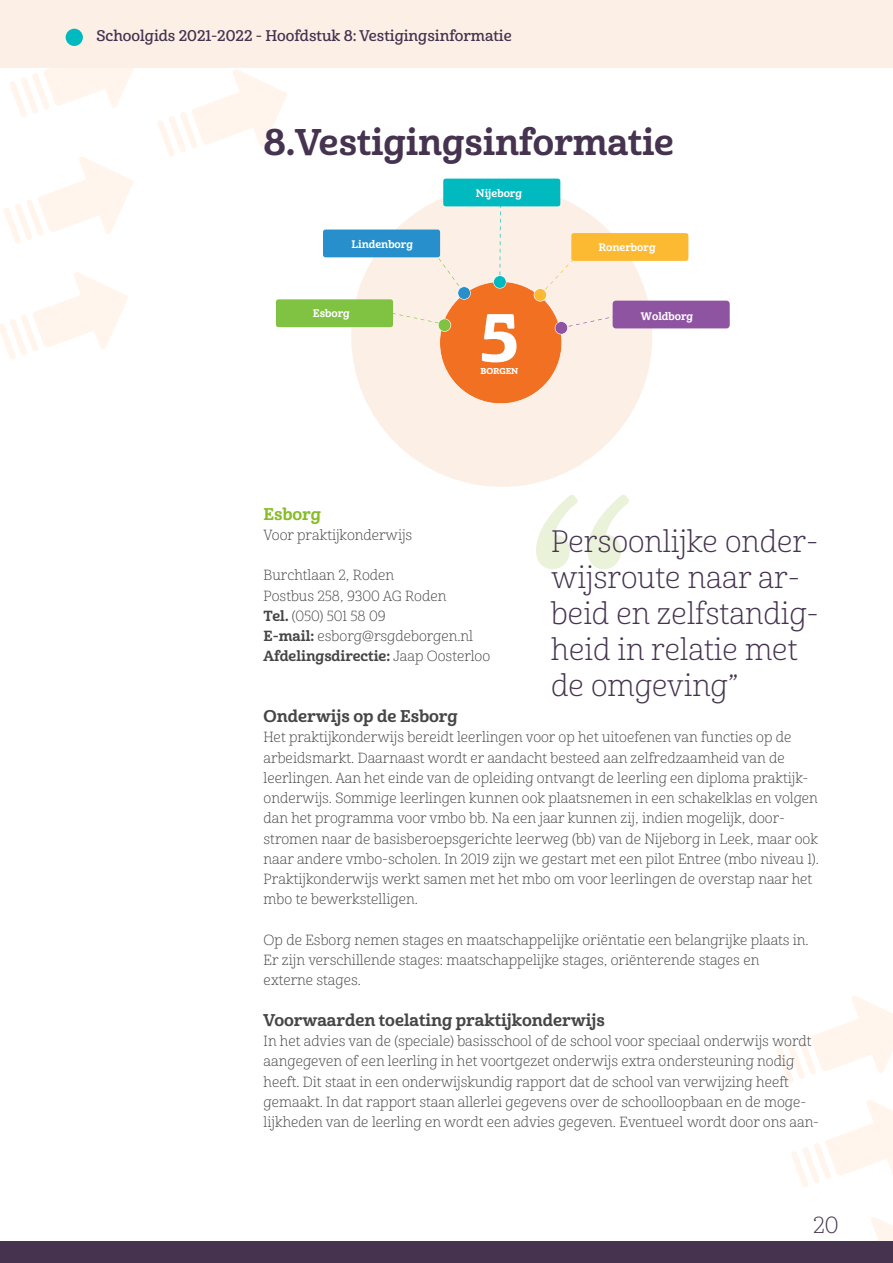
<style>
.page{position:relative;width:893px;height:1263px;background:#fff}
.page>*{position:absolute;margin:0;border:0;box-sizing:border-box;transform-origin:0 0}
.t1{font:375px "Cabrito Nor Lig";color:#eaf2da}
.t2{font:65.7px "Cabrito Nor Ex B";color:#fff}
.t3{font:36px "Cabrito Nor Bol";color:#45334f}
.t4{font:30px/36px "Cabrito Nor Lig";color:#45334f}
.t5{font:22.5px "Cabrito Nor Lig";color:#45334f}
.t6{font:16.5px "Cabrito Nor Bol";color:#464647}
.t7{font:16.5px "Cabrito Nor Bol";color:#86bc25}
.t8{font:15px "Cabrito Nor Dem";color:#45334f}
.t9{font:14.25px/20.2px "Cabrito Nor Lig";color:#464647}
.t10{font:14.25px "Cabrito Nor Bol";color:#464647}
.t11{font:10.65px "Cabrito Nor Bol";color:#fff}
.t12{font:8.4px "Cabrito Nor Ex B";color:#fff}
.s1{font-family:"Cabrito Nor Bol"}
.s2{font-family:"Cabrito Nor Lig"}
</style>
<div class="page">
<svg style="left:0;top:272px;width:128px;height:87px"></svg>
<svg style="left:10px;top:68px;width:124px;height:50px"></svg>
<svg style="left:4px;top:157px;width:129px;height:87px"></svg>
<svg style="left:158px;top:69px;width:129px;height:87px"></svg>
<div style="left:0;top:0;width:893px;height:68px;background:#fcf0e6"></div>
<svg style="left:818px;top:1217px;width:75px;height:25px"></svg>
<svg style="left:776px;top:996px;width:117px;height:87px"></svg>
<svg style="left:791px;top:1100px;width:102px;height:87px"></svg>
<div style="left:66px;top:29px;width:17px;height:17px;background:#00babf;border-radius:50%"></div>
<div style="left:0;top:1242px;width:893px;height:21px;background:#45334f"></div>
<div style="left:351px;top:186px;width:301px;height:301px;background:#fcf0e6;border-radius:50%"></div>
<div style="left:276px;top:299px;width:117px;height:28px;background:#80c242;border-radius:2px"></div>
<div style="left:613px;top:301px;width:117px;height:27px;background:#8f54a1;border-radius:3px"></div>
<div style="left:571px;top:233px;width:117px;height:28px;background:#fcba33;border-radius:2px"></div>
<div style="left:443px;top:179px;width:117px;height:27px;background:#00babf;border-radius:2px"></div>
<div style="left:323px;top:230px;width:117px;height:27px;background:#268fcc;border-radius:2px"></div>
<svg style="left:373px;top:204px;width:243px;height:200px"></svg>
<p class="t8" style="left:97px;top:27px;width:417px">Schoolgids 2021-2022 - Hoofdstuk 8: Vestigingsinformatie</p>
<h3 class="t3" style="left:264px;top:120px;width:412px">8. Vestigingsinformatie</h3>
<p class="t11" style="left:351px;top:237px;width:63px">Lindenborg</p>
<p class="t11" style="left:476px;top:186px;width:48px">Nijeborg</p>
<p class="t11" style="left:598px;top:241px;width:59px">Ronerborg</p>
<p class="t11" style="left:313px;top:306px;width:38px">Esborg</p>
<p class="t11" style="left:641px;top:309px;width:54px">Woldborg</p>
<h2 class="t2" style="left:480px;top:295px;width:40px">5</h2>
<p class="t12" style="left:480px;top:366px;width:39px">BORGEN</p>
<p class="t7" style="left:264px;top:503px;width:59px">Esborg</p>
<p class="t9" style="left:264px;top:525px;width:150px">Voor praktijkonderwijs</p>
<p class="t9" style="left:264px;top:566px;width:211px">Burchtlaan 2, Roden<br>Postbus 258, 9300 AG Roden<br><span class="s1">Tel.</span> (050) 501 58 09<br><span class="s1">E-mail:</span> esborg@rsgdeborgen.nl</p>
<p class="t10" style="left:264px;top:647px;width:228px">Afdelingsdirectie: <span class="s2">Jaap Oosterloo</span></p>
<h1 class="t1" style="left:516px;top:407px;width:132px">“</h1>
<h3 class="t4" style="left:551px;top:524px;width:269px">Persoonlijke onder&shy;wijsroute naar ar&shy;beid en zelfstandig&shy;heid in relatie met de omgeving”</h3>
<p class="t6" style="left:264px;top:706px;width:196px">Onderwijs op de Esborg</p>
<p class="t9" style="left:264px;top:728px;width:557px">Het praktijkonderwijs bereidt leerlingen voor op het uitoefenen van functies op de arbeidsmarkt. Daarnaast wordt er aandacht besteed aan zelfredzaamheid van de leerlingen. Aan het einde van de opleiding ontvangt de leerling een diploma praktijk&shy;onderwijs. Sommige leerlingen kunnen ook plaatsnemen in een schakelklas en volgen dan het programma voor vmbo bb. Na een jaar kunnen zij, indien mogelijk, door&shy;stromen naar de basisberoepsgerichte leerweg (bb) van de Nijeborg in Leek, maar ook naar andere vmbo-scholen. In 2019 zijn we gestart met een pilot Entree (mbo niveau 1).<br>Praktijkonderwijs werkt samen met het mbo om voor leerlingen de overstap naar het mbo te bewerkstelligen.</p>
<p class="t9" style="left:264px;top:930px;width:546px">Op de Esborg nemen stages en maatschappelijke oriëntatie een belangrijke plaats in.<br>Er zijn verschillende stages: maatschappelijke stages, oriënterende stages en externe stages.</p>
<p class="t6" style="left:264px;top:1010px;width:343px">Voorwaarden toelating praktijkonderwijs</p>
<p class="t9" style="left:264px;top:1031px;width:557px">In het advies van de (speciale) basisschool of de school voor speciaal onderwijs wordt aangegeven of een leerling in het voortgezet onderwijs extra ondersteuning nodig heeft. Dit staat in een onderwijskundig rapport dat de school van verwijzing heeft gemaakt. In dat rapport staan allerlei gegevens over de schoolloopbaan en de moge&shy;lijkheden van de leerling en wordt een advies gegeven. Eventueel wordt door ons aan-</p>
<h3 class="t5" style="left:813px;top:1211px;width:27px">20</h3>
</div>
